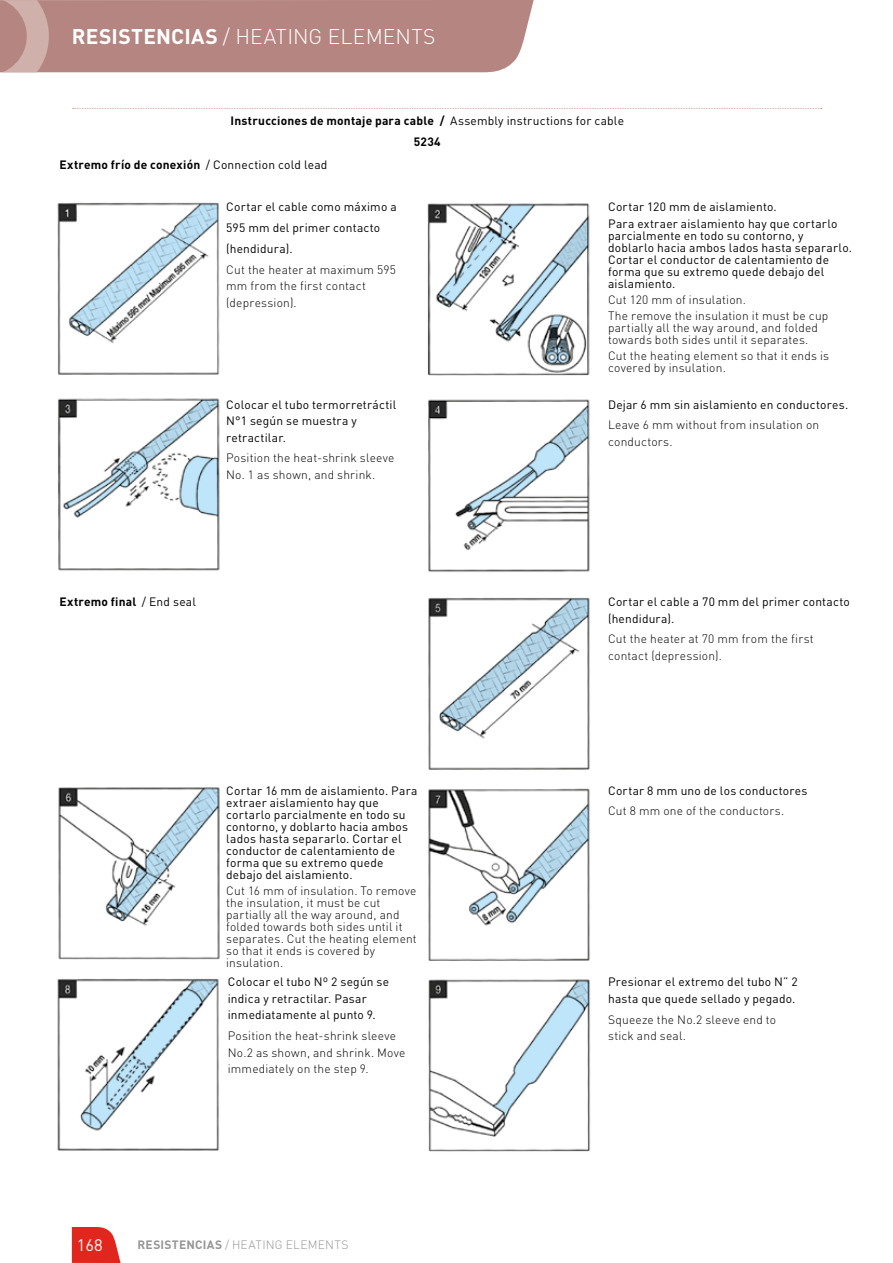
<style>
.page{position:relative;width:893px;height:1263px;background:#fff}
.page>*{position:absolute;margin:0;border:0;box-sizing:border-box;transform-origin:0 0}
.t1{font:300 21px "DIN Pro";letter-spacing:.005em;color:#fff}
.t2{font:16.5px "DIN Pro";color:#fff}
.t3{font:12px/12px "DIN Pro";letter-spacing:.015em;color:#000}
.t4{font:300 12px/16.5px "DIN Pro";letter-spacing:.015em;color:#000}
.t5{font:700 12px/20.7px "DIN Pro";letter-spacing:.02em;color:#000;text-align:center}
.t6{font:300 12px "DIN Pro";letter-spacing:.02em;color:#979696}
.s1{font-weight:700}
.s2{font-weight:400}
</style>
<div class="page">
<svg style="left:0;top:0;width:534px;height:72px;background:#b78a85"></svg>
<svg style="left:72px;top:1227px;width:49px;height:36px;background:#e44038"></svg>
<svg style="left:73px;top:108px;width:749px;height:1px"></svg>
<img style="left:57px;top:202px;width:534px;height:950px">
<h1 class="t1" style="left:72px;top:22px;width:365px"><span class="s1">RESISTENCIAS</span> / HEATING ELEMENTS</h1>
<p class="t5" style="left:231px;top:110px;width:395px">Instrucciones de montaje para cable / <span class="s2">Assembly instructions for cable<br></span>5234</p>
<p class="t5" style="left:60px;top:154px;width:269px">Extremo frío de conexión <span class="s2">/ Connection cold lead</span></p>
<p class="t3" style="left:226px;top:196px;width:172px;line-height:20.7px">Cortar el cable como máximo a<br>595 mm del primer contacto (hendidura).</p>
<p class="t4" style="left:226px;top:260px;width:171px">Cut the heater at maximum 595 mm from the first contact (depression).</p>
<p class="t3" style="left:226px;top:396px;width:172px;line-height:16.5px">Colocar el tubo termorretráctil<br>N°1 según se muestra y retractilar.</p>
<p class="t4" style="left:226px;top:449px;width:170px">Position the heat-shrink sleeve<br>No. 1 as shown, and shrink.</p>
<p class="t5" style="left:60px;top:591px;width:138px">Extremo final <span class="s2">/ End seal</span></p>
<p class="t3" style="left:226px;top:784px;width:193px">Cortar 16 mm de aislamiento. Para extraer aislamiento hay que cortarlo parcialmente en todo su contorno, y doblarto hacia ambos lados hasta separarlo. Cortar el conductor de calentamiento de forma que su extremo quede debajo del aislamiento.</p>
<p class="t4" style="left:226px;top:884px;width:192px;line-height:12px">Cut 16 mm of insulation. To remove the insulation, it must be cut partially all the way around, and folded towards both sides until it separates. Cut the heating element so that it ends is covered by insulation.</p>
<p class="t3" style="left:228px;top:973px;width:163px;line-height:16.5px">Colocar el tubo Nº 2 según se indica y retractilar. Pasar inmediatamente al punto 9.</p>
<p class="t4" style="left:228px;top:1027px;width:179px">Position the heat-shrink sleeve<br>No.2 as shown, and shrink. Move immediately on the step 9.</p>
<h2 class="t2" style="left:77px;top:1234px;width:27px">168</h2>
<p class="t6" style="left:138px;top:1236px;width:212px"><span class="s1">RESISTENCIAS</span> / HEATING ELEMENTS</p>
<p class="t3" style="left:608px;top:198px;width:231px;line-height:16.2px">Cortar 120 mm de aislamiento.<br>Para extraer aislamiento hay que cortarlo</p>
<p class="t3" style="left:608px;top:229px;width:245px">parcialmente en todo su contorno, y doblarlo hacia ambos lados hasta separarlo.<br>Cortar el conductor de calentamiento de forma que su extremo quede debajo del aislamiento.</p>
<p class="t4" style="left:608px;top:291px;width:222px">Cut 120 mm of insulation.<br>The remove the insulation it must be cup</p>
<p class="t4" style="left:608px;top:321px;width:211px;line-height:12px">partially all the way around, and folded towards both sides until it separates.</p>
<p class="t4" style="left:608px;top:349px;width:223px;line-height:12px">Cut the heating element so that it ends is covered by insulation.</p>
<p class="t3" style="left:608px;top:398px;width:242px">Dejar 6 mm sin aislamiento en conductores.</p>
<p class="t4" style="left:608px;top:416px;width:213px">Leave 6 mm without from insulation on conductors.</p>
<p class="t3" style="left:608px;top:593px;width:243px;line-height:16.5px">Cortar el cable a 70 mm del primer contacto (hendidura).</p>
<p class="t4" style="left:608px;top:630px;width:207px">Cut the heater at 70 mm from the first contact (depression).</p>
<p class="t3" style="left:608px;top:784px;width:201px">Cortar 8 mm uno de los conductores</p>
<p class="t4" style="left:608px;top:802px;width:178px">Cut 8 mm one of the conductors.</p>
<p class="t3" style="left:608px;top:973px;width:191px;line-height:16.5px">Presionar el extremo del tubo N” 2 hasta que quede sellado y pegado.</p>
<p class="t4" style="left:608px;top:1010px;width:170px">Squeeze the No.2 sleeve end to stick and seal.</p>
</div>
